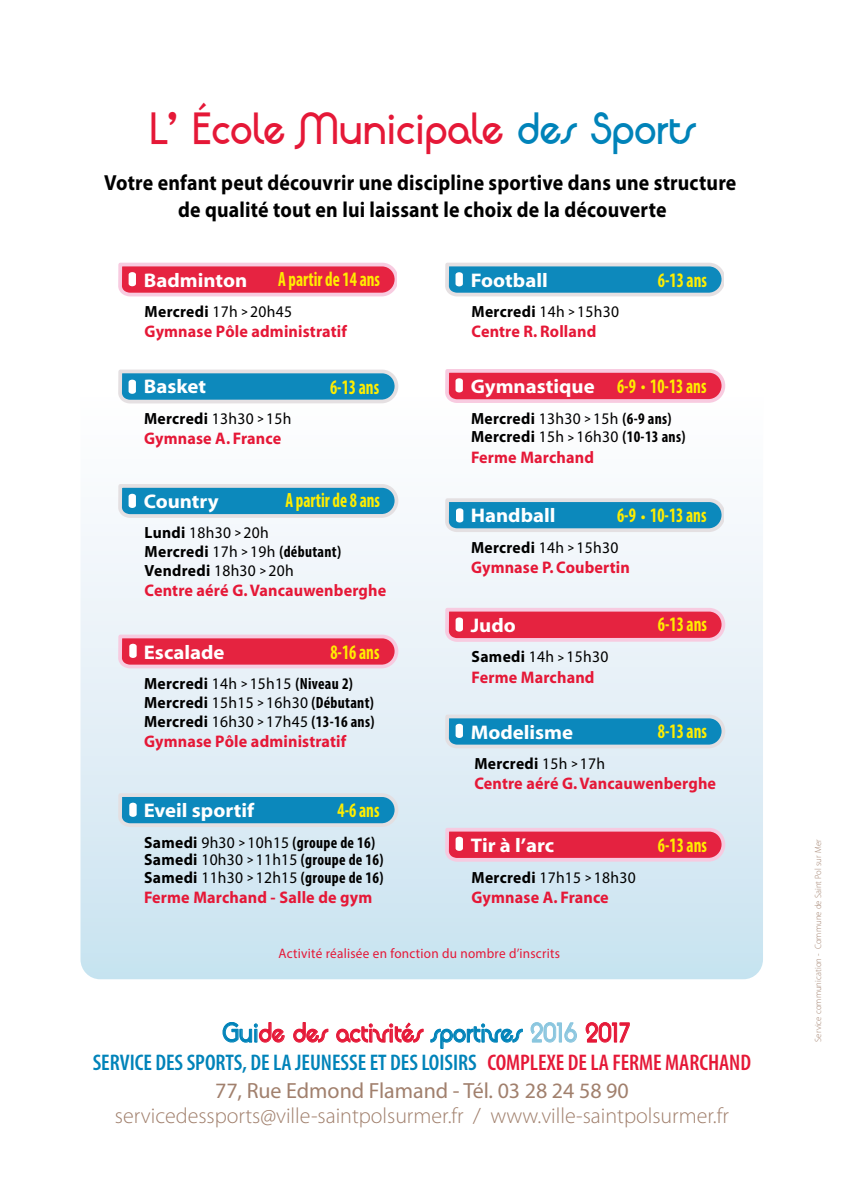
<style>
.page{position:relative;width:851px;height:1191px;background:#fff}
.page>*{position:absolute;margin:0;border:0;box-sizing:border-box;transform-origin:0 0}
.t1{font:700 42px "Quadranta";color:#e51837;scale:.94 1}
.t2{font:700 26px "Quadranta";color:#e51837;scale:.9 1}
.t3{font:600 condensed 22.6px "Myriad Pro";color:#0083b9}
.t4{font:300 22px "Myriad Pro";color:#a1806d}
.t5{font:22px "Myriad Pro";color:#a1806d}
.t6{font:700 21.8px/27.2px "Myriad Pro";letter-spacing:.01em;color:#000;text-align:center;scale:.91 1}
.t7{font:700 condensed 20.6px "Myriad Pro";color:#ffed00;scale:.82 1}
.t8{font:700 19.8px "Myriad";color:#fff;scale:1.05 1}
.t9{font:700 16.8px "Myriad";letter-spacing:.01em;color:#e51837;scale:.96 1}
.t10{font:700 condensed 16.2px/18.8px "Myriad Pro";letter-spacing:.02em;color:#000;scale:.96 1}
.t11{font:16.2px/18.8px "Myriad Pro";letter-spacing:.02em;color:#000;scale:.96 1}
.t12{font:700 16.2px "Myriad Pro";letter-spacing:.02em;color:#000;scale:.96 1}
.t13{font:13.8px "Myriad Pro";letter-spacing:.02em;color:#e51837;scale:.96 1}
.t14{font:300 9px "Myriad Pro";letter-spacing:.01em;color:#a1806d;scale:.96 1}
.s1{color:#0083b9}
.s2{font-weight:400}
.s3{font-family:"Myriad";font-size:11.2px}
.s4{font-weight:700}
.s5{font-family:"Myriad";font-weight:700;font-size:11.2px}
.s6{font-weight:700;font-stretch:condensed}
.s7{font-stretch:normal}
.s8{font-weight:400;font-stretch:normal}
.s9{font-family:"Myriad";font-stretch:normal;font-size:11.2px}
.s10{font-family:"Myriad Pro";font-stretch:condensed;font-size:20.6px;color:#ffed00}
.s11{color:#e51837}
</style>
<div class="page">
<svg style="left:80px;top:262px;width:682px;height:717px"></svg>
<svg style="left:222px;top:1022px;width:63px;height:21px"></svg>
<svg style="left:293px;top:1022px;width:35px;height:20px"></svg>
<svg style="left:336px;top:1022px;width:87px;height:20px"></svg>
<svg style="left:430px;top:1023px;width:93px;height:26px"></svg>
<svg style="left:530px;top:1022px;width:47px;height:20px"></svg>
<svg style="left:585px;top:1022px;width:44px;height:20px"></svg>
<svg style="left:118px;top:634px;width:280px;height:34px;background:#e9516b"></svg>
<svg style="left:445px;top:369px;width:280px;height:34px;background:#ea506b"></svg>
<svg style="left:445px;top:498px;width:278px;height:34px;background:#44a0c6"></svg>
<svg style="left:118px;top:369px;width:280px;height:34px;background:#46a1c7"></svg>
<svg style="left:445px;top:263px;width:278px;height:33px;background:#409ec5"></svg>
<svg style="left:445px;top:714px;width:280px;height:34px;background:#449fc6"></svg>
<svg style="left:118px;top:263px;width:279px;height:33px;background:#ea4c68"></svg>
<svg style="left:118px;top:484px;width:280px;height:34px;background:#46a0c6"></svg>
<svg style="left:445px;top:828px;width:280px;height:33px;background:#e74b67"></svg>
<svg style="left:445px;top:608px;width:280px;height:34px;background:#e9506a"></svg>
<svg style="left:118px;top:793px;width:280px;height:34px;background:#449fc6"></svg>
<h1 class="t1" style="left:149px;top:103px;width:582px">L’ École Municipale <span class="s1">des Sports</span></h1>
<h3 class="t6" style="left:104px;top:168px;width:696px">Votre enfant peut découvrir une discipline sportive dans une structure de qualité tout en lui laissant le choix de la découverte</h3>
<p class="t7" style="left:278px;top:266px;width:126px">A partir de 14 ans</p>
<p class="t8" style="left:144px;top:270px;width:100px">Badminton</p>
<p class="t12" style="left:145px;top:301px;width:155px">Mercredi <span class="s2">17h</span> <span class="s3">&gt;</span> <span class="s2">20h45</span></p>
<p class="t9" style="left:145px;top:323px;width:212px">Gymnase Pôle administratif</p>
<p class="t8" style="left:144px;top:376px;width:61px">Basket</p>
<p class="t12" style="left:144px;top:408px;width:155px">Mercredi <span class="s2">13h30</span> <span class="s3">&gt;</span> <span class="s2">15h</span></p>
<p class="t9" style="left:144px;top:430px;width:144px">Gymnase A. France</p>
<p class="t7" style="left:330px;top:374px;width:61px">6-13 ans</p>
<p class="t7" style="left:285px;top:487px;width:117px">A partir de 8 ans</p>
<p class="t8" style="left:144px;top:491px;width:73px">Country</p>
<p class="t11" style="left:145px;top:523px;width:206px"><span class="s4">Lundi</span> 18h30 <span class="s5">&gt;</span> 20h<br><span class="s4">Mercredi</span> 17h <span class="s5">&gt;</span> 19h <span class="s6">(débutant)<br></span><span class="s4">Vendredi</span> 18h30 <span class="s5">&gt;</span> 20h</p>
<p class="t9" style="left:145px;top:581px;width:253px">Centre aéré G. Vancauwenberghe</p>
<p class="t8" style="left:144px;top:642px;width:78px">Escalade</p>
<p class="t7" style="left:330px;top:639px;width:61px">8-16 ans</p>
<p class="t10" style="left:144px;top:674px;width:241px"><span class="s7">Mercredi</span> <span class="s8">14h</span> <span class="s9">&gt;</span> <span class="s8">15h15</span> (Niveau 2)<br><span class="s7">Mercredi</span> <span class="s8">15h15</span> <span class="s9">&gt;</span> <span class="s8">16h30</span> (Débutant)<br><span class="s7">Mercredi</span> <span class="s8">16h30</span> <span class="s9">&gt;</span> <span class="s8">17h45</span> (13-16 ans)</p>
<p class="t9" style="left:144px;top:732px;width:212px">Gymnase Pôle administratif</p>
<p class="t8" style="left:144px;top:800px;width:107px">Eveil sportif</p>
<p class="t7" style="left:337px;top:797px;width:53px">4-6 ans</p>
<p class="t10" style="left:144px;top:833px;width:251px;line-height:17.6px"><span class="s7">Samedi</span> <span class="s8">9h30</span> <span class="s9">&gt;</span> <span class="s8">10h15</span> (groupe de 16)<br><span class="s7">Samedi</span> <span class="s8">10h30</span> <span class="s9">&gt;</span> <span class="s8">11h15</span> (groupe de 16)<br><span class="s7">Samedi</span> <span class="s8">11h30</span> <span class="s9">&gt;</span> <span class="s8">12h15</span> (groupe de 16)</p>
<p class="t9" style="left:144px;top:888px;width:239px">Ferme Marchand - Salle de gym</p>
<p class="t8" style="left:470px;top:270px;width:75px">Football</p>
<p class="t7" style="left:657px;top:267px;width:61px">6-13 ans</p>
<p class="t12" style="left:471px;top:301px;width:155px">Mercredi <span class="s2">14h</span> <span class="s3">&gt;</span> <span class="s2">15h30</span></p>
<p class="t9" style="left:471px;top:323px;width:131px">Centre R. Rolland</p>
<p class="t8" style="left:470px;top:376px;width:226px">Gymnastique <span class="s10">6-9</span> <sup>.</sup> <span class="s10">10-13 ans</span></p>
<p class="t10" style="left:471px;top:408px;width:225px"><span class="s7">Mercredi</span> <span class="s8">13h30</span> <span class="s9">&gt;</span> <span class="s8">15h</span> (6-9 ans)<br><span class="s7">Mercredi</span> <span class="s8">15h</span> <span class="s9">&gt;</span> <span class="s8">16h30</span> (10-13 ans)</p>
<p class="t9" style="left:471px;top:448px;width:130px">Ferme Marchand</p>
<p class="t8" style="left:470px;top:505px;width:82px">Handball</p>
<p class="t7" style="left:617px;top:502px;width:110px">6-9 <sup>.</sup> 10-13 ans</p>
<p class="t12" style="left:471px;top:536px;width:155px">Mercredi <span class="s2">14h</span> <span class="s3">&gt;</span> <span class="s2">15h30</span></p>
<p class="t9" style="left:471px;top:558px;width:167px">Gymnase P. Coubertin</p>
<p class="t8" style="left:470px;top:615px;width:44px">Judo</p>
<p class="t11" style="left:471px;top:647px;width:144px"><span class="s4">Samedi</span> 14h <span class="s5">&gt;</span> 15h30</p>
<p class="t9" style="left:471px;top:668px;width:130px">Ferme Marchand</p>
<p class="t7" style="left:657px;top:611px;width:61px">6-13 ans</p>
<p class="t8" style="left:470px;top:721px;width:99px">Modelisme</p>
<p class="t7" style="left:657px;top:718px;width:61px">8-13 ans</p>
<p class="t12" style="left:474px;top:752px;width:138px">Mercredi <span class="s2">15h</span> <span class="s3">&gt;</span> <span class="s2">17h</span></p>
<p class="t9" style="left:474px;top:774px;width:253px">Centre aéré G. Vancauwenberghe</p>
<p class="t8" style="left:470px;top:835px;width:81px">Tir à l’arc</p>
<p class="t11" style="left:471px;top:868px;width:172px"><span class="s4">Mercredi</span> 17h15 <span class="s5">&gt;</span> 18h30</p>
<p class="t9" style="left:471px;top:888px;width:144px">Gymnase A. France</p>
<p class="t7" style="left:657px;top:832px;width:61px">6-13 ans</p>
<p class="t13" style="left:278px;top:945px;width:294px">Activité réalisée en fonction du nombre d’inscrits</p>
<h2 class="t2" style="left:222px;top:1016px;width:454px"><span class="s1">Gui</span>de des activités <span class="s1">sportives 2016</span> 2017</h2>
<h3 class="t3" style="left:93px;top:1048px;width:659px">SERVICE DES SPORTS, DE LA JEUNESSE ET DES LOISIRS <span class="s11">COMPLEXE DE LA FERME MARCHAND</span></h3>
<h3 class="t5" style="left:215px;top:1077px;width:415px">77, Rue Edmond Flamand - Tél. 03 28 24 58 90</h3>
<h3 class="t4" style="left:115px;top:1103px;width:615px">servicedessports@ville-saintpolsurmer.fr / www.ville-saintpolsurmer.fr</h3>
<p class="t14" style="left:812px;top:1041px;width:212px;rotate:-90deg">Service communication - Commune de Saint Pol sur Mer</p>
</div>
